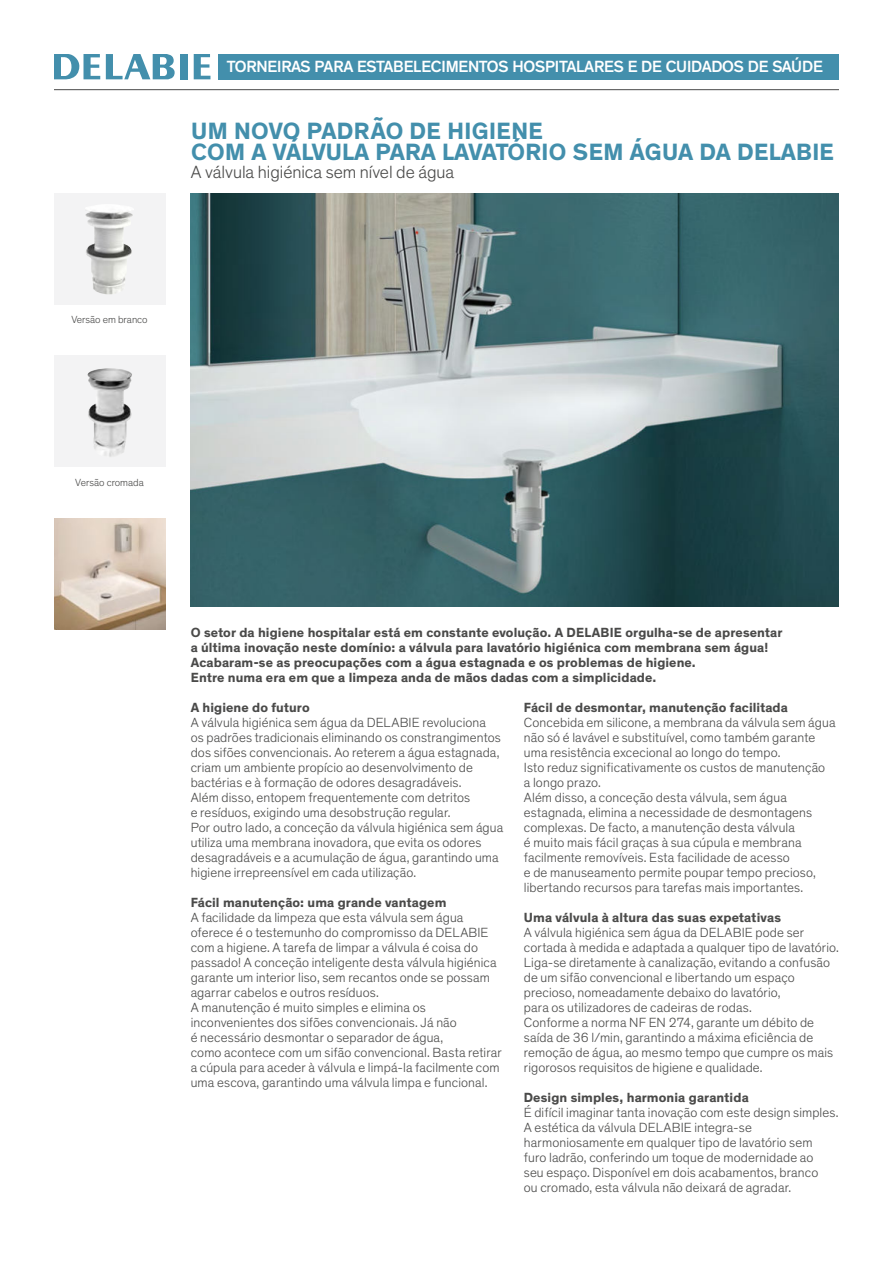
<style>
.page{position:relative;width:893px;height:1263px;background:#fff}
.page>*{position:absolute;margin:0;border:0;box-sizing:border-box;transform-origin:0 0}
.t1{font:700 24px/21px "Theinhardt";letter-spacing:.015em;color:#438fac}
.t2{font:300 18px "Theinhardt";letter-spacing:-.005em;color:#4a4a49}
.t3{font:500 16.5px "Theinhardt";letter-spacing:-.01em;color:#fff}
.t4{font:300 13.5px/15px "Theinhardt";letter-spacing:.01em;color:#4a4a49}
.t5{font:700 13.5px/15px "Theinhardt";letter-spacing:.01em;color:#4a4a49}
.t6{font:300 10.5px "Theinhardt";color:#4a4a49}
</style>
<div class="page">
<div style="left:219px;top:54px;width:620px;height:25px;background:#438fac"></div>
<hr style="left:54px;top:89px;width:785px;height:1px;background:#4a4a49">
<svg style="left:54px;top:54px;width:46px;height:25px"></svg>
<svg style="left:106px;top:54px;width:69px;height:25px"></svg>
<div style="left:180px;top:54px;width:7px;height:25px;background:#438fac"></div>
<svg style="left:194px;top:54px;width:16px;height:25px"></svg>
<img style="left:191px;top:193px;width:648px;height:413px">
<div style="left:54px;top:193px;width:111px;height:111px;background:#f3f3f4"></div>
<img style="left:85px;top:205px;width:48px;height:89px">
<div style="left:54px;top:356px;width:111px;height:111px;background:#f3f3f4"></div>
<img style="left:87px;top:368px;width:45px;height:89px">
<img style="left:54px;top:518px;width:111px;height:112px">
<p class="t3" style="left:227px;top:57px;width:597px">TORNEIRAS PARA ESTABELECIMENTOS HOSPITALARES E DE CUIDADOS DE SAÚDE</p>
<h1 class="t1" style="left:191px;top:120px;width:645px">UM NOVO PADRÃO DE HIGIENE<br>COM A VÁLVULA PARA LAVATÓRIO SEM ÁGUA DA DELABIE</h1>
<h2 class="t2" style="left:191px;top:162px;width:265px">A válvula higiénica sem nível de água</h2>
<p class="t6" style="left:71px;top:314px;width:78px">Versão em branco</p>
<p class="t6" style="left:75px;top:476px;width:70px">Versão cromada</p>
<p class="t5" style="left:191px;top:625px;width:593px">O setor da higiene hospitalar está em constante evolução. A DELABIE orgulha-se de apresentar a última inovação neste domínio: a válvula para lavatório higiénica com membrana sem água!<br>Acabaram-se as preocupações com a água estagnada e os problemas de higiene.<br>Entre numa era em que a limpeza anda de mãos dadas com a simplicidade.</p>
<p class="t5" style="left:191px;top:700px;width:120px">A higiene do futuro</p>
<p class="t4" style="left:191px;top:715px;width:314px">A válvula higiénica sem água da DELABIE revoluciona<br>os padrões tradicionais eliminando os constrangimentos dos sifões convencionais. Ao reterem a água estagnada, criam um ambiente propício ao desenvolvimento de bactérias e à formação de odores desagradáveis.<br>Além disso, entopem frequentemente com detritos<br>e resíduos, exigindo uma desobstrução regular.<br>Por outro lado, a conceção da válvula higiénica sem água utiliza uma membrana inovadora, que evita os odores desagradáveis e a acumulação de água, garantindo uma higiene irrepreensível em cada utilização.</p>
<p class="t5" style="left:191px;top:895px;width:257px">Fácil manutenção: uma grande vantagem</p>
<p class="t4" style="left:191px;top:910px;width:313px">A facilidade da limpeza que esta válvula sem água oferece é o testemunho do compromisso da DELABIE com a higiene. A tarefa de limpar a válvula é coisa do passado! A conceção inteligente desta válvula higiénica garante um interior liso, sem recantos onde se possam agarrar cabelos e outros resíduos.<br>A manutenção é muito simples e elimina os inconvenientes dos sifões convencionais. Já não<br>é necessário desmontar o separador de água,<br>como acontece com um sifão convencional. Basta retirar a cúpula para aceder à válvula e limpá-la facilmente com uma escova, garantindo uma válvula limpa e funcional.</p>
<p class="t5" style="left:524px;top:700px;width:266px">Fácil de desmontar, manutenção facilitada</p>
<p class="t4" style="left:524px;top:715px;width:313px">Concebida em silicone, a membrana da válvula sem água não só é lavável e substituível, como também garante uma resistência excecional ao longo do tempo.<br>Isto reduz significativamente os custos de manutenção<br>a longo prazo.<br>Além disso, a conceção desta válvula, sem água estagnada, elimina a necessidade de desmontagens complexas. De facto, a manutenção desta válvula<br>é muito mais fácil graças à sua cúpula e membrana facilmente removíveis. Esta facilidade de acesso<br>e de manuseamento permite poupar tempo precioso, libertando recursos para tarefas mais importantes.</p>
<p class="t5" style="left:524px;top:910px;width:259px">Uma válvula à altura das suas expetativas</p>
<p class="t4" style="left:524px;top:925px;width:317px">A válvula higiénica sem água da DELABIE pode ser cortada à medida e adaptada a qualquer tipo de lavatório.<br>Liga-se diretamente à canalização, evitando a confusão de um sifão convencional e libertando um espaço precioso, nomeadamente debaixo do lavatório,<br>para os utilizadores de cadeiras de rodas.<br>Conforme a norma NF EN 274, garante um débito de saída de 36 l/min, garantindo a máxima eficiência de remoção de água, ao mesmo tempo que cumpre os mais rigorosos requisitos de higiene e qualidade.</p>
<p class="t5" style="left:524px;top:1090px;width:226px">Design simples, harmonia garantida</p>
<p class="t4" style="left:524px;top:1105px;width:316px">É difícil imaginar tanta inovação com este design simples.<br>A estética da válvula DELABIE integra-se harmoniosamente em qualquer tipo de lavatório sem<br>furo ladrão, conferindo um toque de modernidade ao<br>seu espaço. Disponível em dois acabamentos, branco<br>ou cromado, esta válvula não deixará de agradar.</p>
</div>
